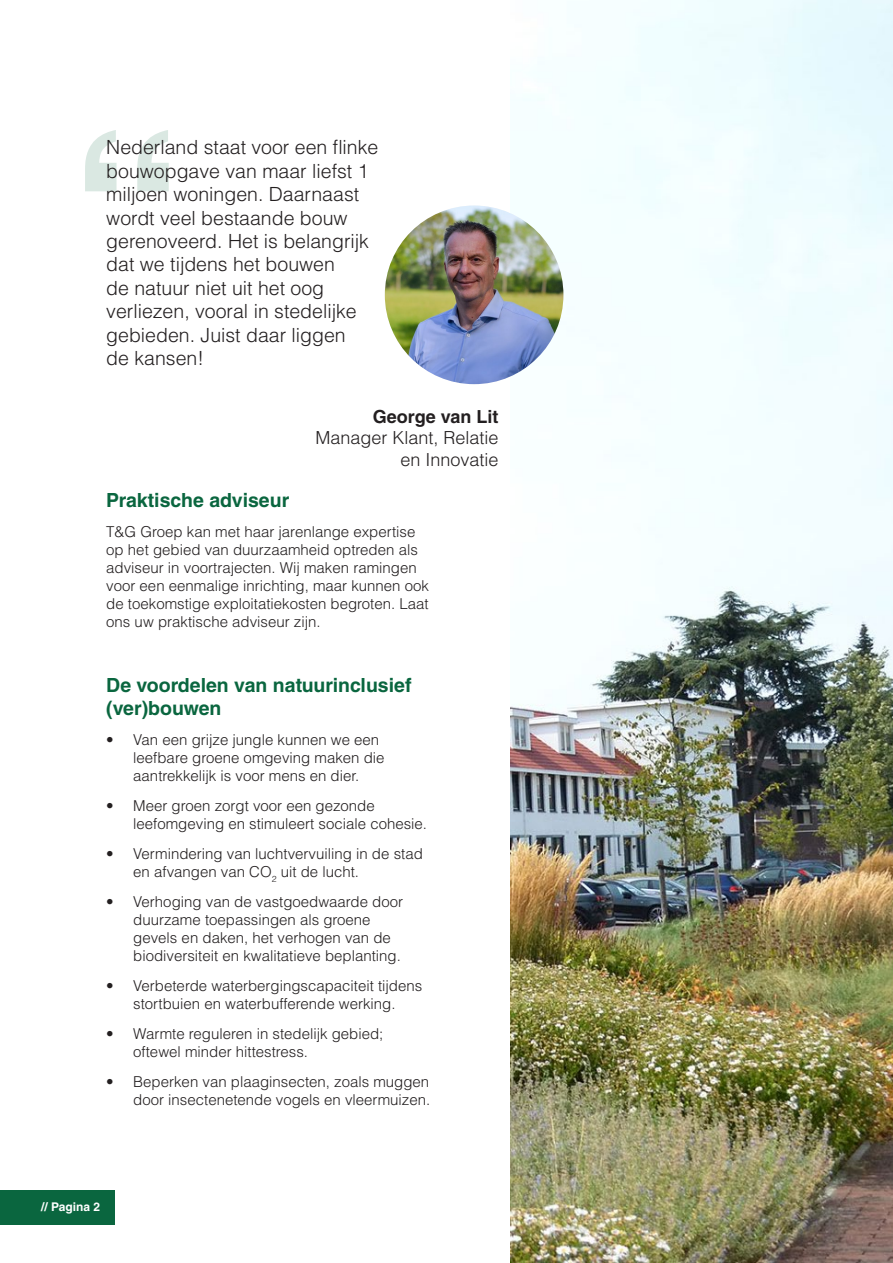
<style>
.page{position:relative;width:893px;height:1263px;background:#fff}
.page>*{position:absolute;margin:0;border:0;box-sizing:border-box;transform-origin:0 0}
.t1{font:300 19.5px/23.4px "Helvetica LT Std";color:#231f20}
.t2{font:700 19.5px/23.4px "Helvetica LT Std";color:#0a663f}
.t3{font:300 18px "Helvetica LT Std";color:#231f20}
.t4{font:700 18px "Helvetica LT Std";color:#231f20}
.t5{font:300 15px/18px "Helvetica LT Std";color:#231f20}
.t6{font:700 12px "Helvetica LT Std";color:#fff}
</style>
<div class="page">
<div style="left:0;top:1190px;width:115px;height:34px;background:#0a663f"></div>
<svg style="left:85px;top:130px;width:84px;height:61px"></svg>
<img style="left:510px;top:0;width:383px;height:1263px">
<img style="left:385px;top:206px;width:178px;height:178px;border-radius:89px">
<p class="t1" style="left:106px;top:136px;width:274px">Nederland staat voor een flinke bouwopgave van maar liefst 1 miljoen woningen. Daarnaast wordt veel bestaande bouw gerenoveerd. Het is belangrijk dat we tijdens het bouwen<br>de natuur niet uit het oog verliezen, vooral in stedelijke gebieden. Juist daar liggen<br>de kansen!</p>
<p class="t4" style="left:373px;top:405px;width:127px">George van Lit</p>
<p class="t3" style="left:315px;top:427px;width:185px">Manager Klant, Relatie</p>
<p class="t3" style="left:400px;top:448px;width:100px">en Innovatie</p>
<p class="t2" style="left:106px;top:488px;width:184px">Praktische adviseur</p>
<p class="t5" style="left:106px;top:522px;width:324px">T&amp;G Groep kan met haar jarenlange expertise op het gebied van duurzaamheid optreden als adviseur in voortrajecten. Wij maken ramingen voor een eenmalige inrichting, maar kunnen ook de toekomstige exploitatiekosten begroten. Laat ons uw praktische adviseur zijn.</p>
<p class="t2" style="left:106px;top:673px;width:307px">De voordelen van natuurinclusief (ver)bouwen</p>
<p class="t5" style="left:133px;top:731px;width:253px;text-indent:-27px">• Van een grijze jungle kunnen we een leefbare groene omgeving maken die aantrekkelijk is voor mens en dier.</p>
<p class="t5" style="left:133px;top:797px;width:295px;text-indent:-27px">• Meer groen zorgt voor een gezonde leefomgeving en stimuleert sociale cohesie.</p>
<p class="t5" style="left:133px;top:845px;width:291px;text-indent:-27px">• Vermindering van luchtvervuiling in de stad en afvangen van CO<sub>2</sub> uit de lucht.</p>
<p class="t5" style="left:133px;top:893px;width:271px;text-indent:-27px">• Verhoging van de vastgoedwaarde door duurzame toepassingen als groene gevels en daken, het verhogen van de biodiversiteit en kwalitatieve beplanting.</p>
<p class="t5" style="left:106px;top:977px;width:317px;text-align:center">• Verbeterde waterbergingscapaciteit tijdens stortbuien en waterbufferende werking.</p>
<p class="t5" style="left:133px;top:1025px;width:252px;text-indent:-27px">• Warmte reguleren in stedelijk gebied; oftewel minder hittestress.</p>
<p class="t5" style="left:106px;top:1073px;width:325px;text-align:right">• Beperken van plaaginsecten, zoals muggen door insectenetende vogels en vleermuizen.</p>
<p class="t6" style="left:41px;top:1200px;width:60px">// Pagina 2</p>
</div>
